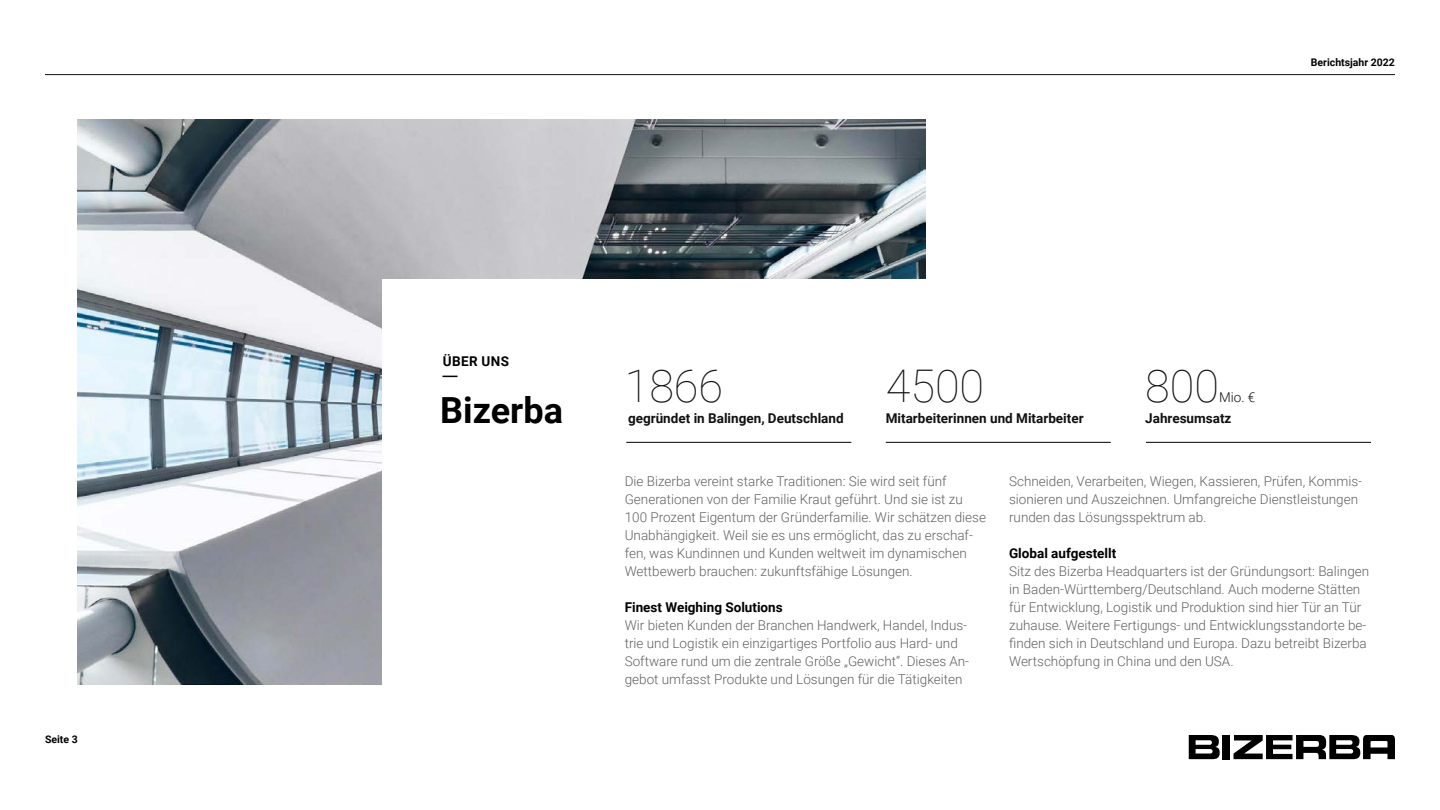
<style>
.page{position:relative;width:1440px;height:810px;background:#fff}
.page>*{position:absolute;margin:0;border:0;box-sizing:border-box;transform-origin:0 0}
.t1{font:100 45px "Roboto";color:#111}
.t2{font:700 36px "Roboto";color:#000}
.t3{font:300 13.5px/18px "Roboto";color:#616161}
.t4{font:700 13.5px "Roboto";color:#111}
.t5{font:700 13.5px "Roboto";color:#000}
.t6{font:300 13.5px "Roboto";color:#111}
.t7{font:700 10.5px "Roboto";color:#000}
</style>
<div class="page">
<hr style="left:45px;top:74px;width:1350px;height:1px;background:#111">
<svg style="left:1234px;top:735px;width:161px;height:24px"></svg>
<div style="left:1222px;top:735px;width:8px;height:24px;background:#000"></div>
<svg style="left:1189px;top:735px;width:31px;height:24px"></svg>
<img style="left:78px;top:119px;width:848px;height:566px">
<div style="left:383px;top:279px;width:760px;height:480px;background:#fff"></div>
<svg style="left:442px;top:376px;width:16px;height:1px"></svg>
<hr style="left:626px;top:442px;width:225px;height:1px;background:#000">
<hr style="left:886px;top:442px;width:225px;height:1px;background:#000">
<hr style="left:1146px;top:442px;width:225px;height:1px;background:#000">
<p class="t7" style="left:45px;top:732px;width:34px">Seite 3</p>
<p class="t7" style="left:1311px;top:55px;width:86px">Berichtsjahr 2022</p>
<p class="t5" style="left:443px;top:351px;width:68px">ÜBER UNS</p>
<h2 class="t2" style="left:440px;top:385px;width:124px">Bizerba</h2>
<h1 class="t1" style="left:625px;top:354px;width:100px">1866</h1>
<p class="t4" style="left:628px;top:409px;width:217px">gegründet in Balingen, Deutschland</p>
<h1 class="t1" style="left:886px;top:354px;width:100px">4500</h1>
<p class="t4" style="left:886px;top:409px;width:199px">Mitarbeiterinnen und Mitarbeiter</p>
<h1 class="t1" style="left:1145px;top:354px;width:75px">800</h1>
<p class="t6" style="left:1219px;top:388px;width:38px">Mio. €</p>
<p class="t4" style="left:1145px;top:409px;width:88px">Jahresumsatz</p>
<p class="t3" style="left:625px;top:472px;width:363px">Die Bizerba vereint starke Traditionen: Sie wird seit fünf Generationen von der Familie Kraut geführt. Und sie ist zu 100 Prozent Eigentum der Gründerfamilie. Wir schätzen diese Unabhängigkeit. Weil sie es uns ermöglicht, das zu erschaf&shy;fen, was Kundinnen und Kunden weltweit im dynamischen Wettbewerb brauchen: zukunftsfähige Lösungen.</p>
<p class="t5" style="left:625px;top:598px;width:159px">Finest Weighing Solutions</p>
<p class="t3" style="left:625px;top:616px;width:346px">Wir bieten Kunden der Branchen Handwerk, Handel, Indus&shy;trie und Logistik ein einzigartiges Portfolio aus Hard- und Software rund um die zentrale Größe „Gewicht“. Dieses An&shy;gebot umfasst Produkte und Lösungen für die Tätigkeiten</p>
<p class="t3" style="left:1009px;top:472px;width:354px">Schneiden, Verarbeiten, Wiegen, Kassieren, Prüfen, Kommis&shy;sionieren und Auszeichnen. Umfangreiche Dienstleistungen runden das Lösungsspektrum ab.</p>
<p class="t5" style="left:1009px;top:544px;width:109px">Global aufgestellt</p>
<p class="t3" style="left:1009px;top:562px;width:362px">Sitz des Bizerba Headquarters ist der Gründungsort: Balingen in Baden-Württemberg/Deutschland. Auch moderne Stätten für Entwicklung, Logistik und Produktion sind hier Tür an Tür zuhause. Weitere Fertigungs- und Entwicklungsstandorte be&shy;finden sich in Deutschland und Europa. Dazu betreibt Bizerba Wertschöpfung in China und den USA.</p>
</div>
